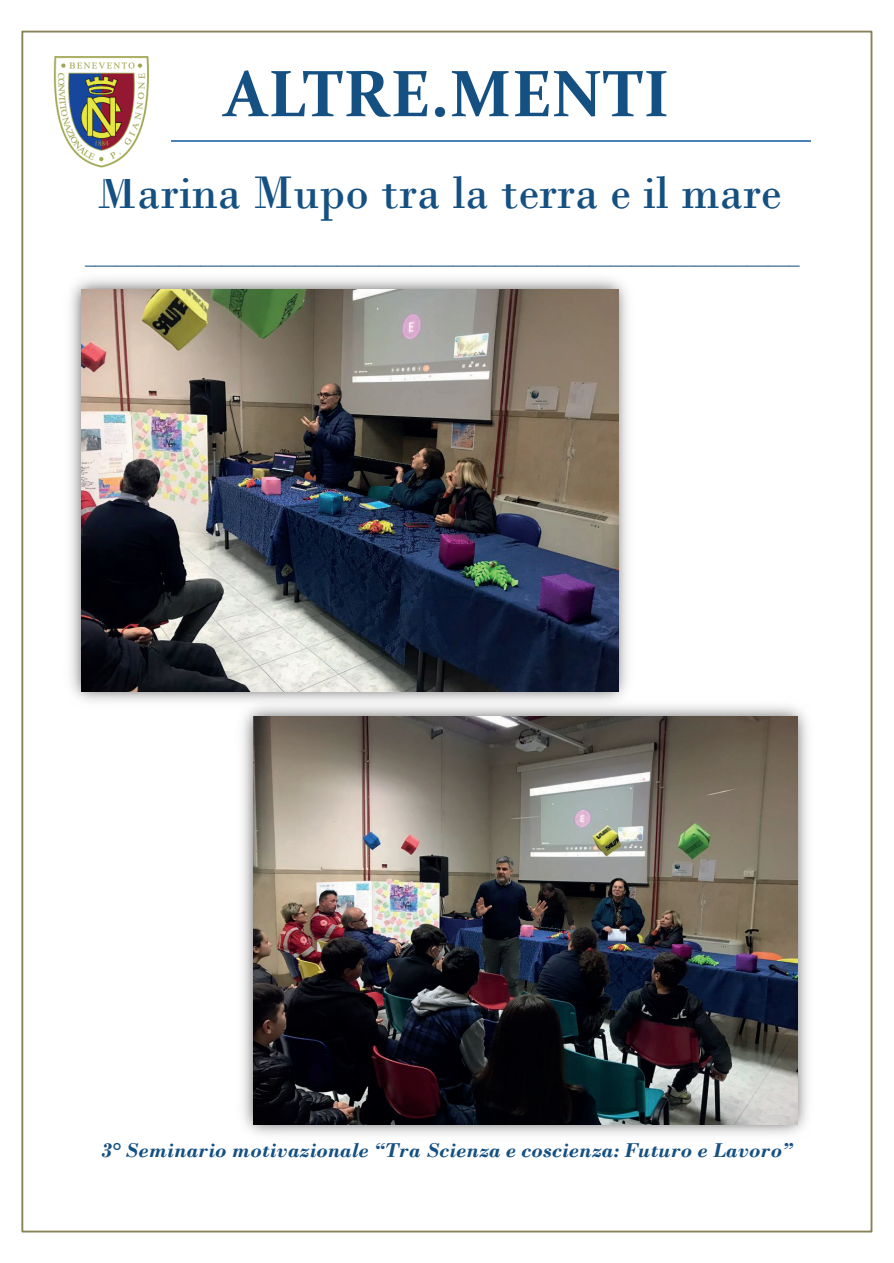
<style>
.page{position:relative;width:894px;height:1263px;background:#fff}
.page>*{position:absolute;margin:0;border:0;box-sizing:border-box;transform-origin:0 0}
.t1{font:700 66px "Constantia";letter-spacing:.005em;color:#155082}
.t2{font:48px "Bodoni";color:#155082}
.t3{font:21px "Bodoni";color:#155082}
.t4{font:italic 700 21px "Bodoni";color:#155082}
</style>
<div class="page">
<hr style="left:83px;top:140px;width:727px;height:1px;background:#4c81bd">
<img style="left:53px;top:56px;width:117px;height:112px">
<img style="left:70px;top:278px;width:558px;height:424px">
<img style="left:81px;top:289px;width:537px;height:403px">
<img style="left:230px;top:694px;width:578px;height:441px">
<img style="left:253px;top:717px;width:543px;height:407px">
<h1 class="t1" style="left:224px;top:48px;width:447px">ALTRE.MENTI</h1>
<h2 class="t2" style="left:97px;top:164px;width:686px">Marina Mupo tra la terra e il mare</h2>
<p class="t3" style="left:85px;top:245px;width:715px">____________________________________________________________________</p>
<p class="t4" style="left:101px;top:1138px;width:692px">3° Seminario motivazionale “Tra Scienza e coscienza: Futuro e Lavoro”</p>
</div>
